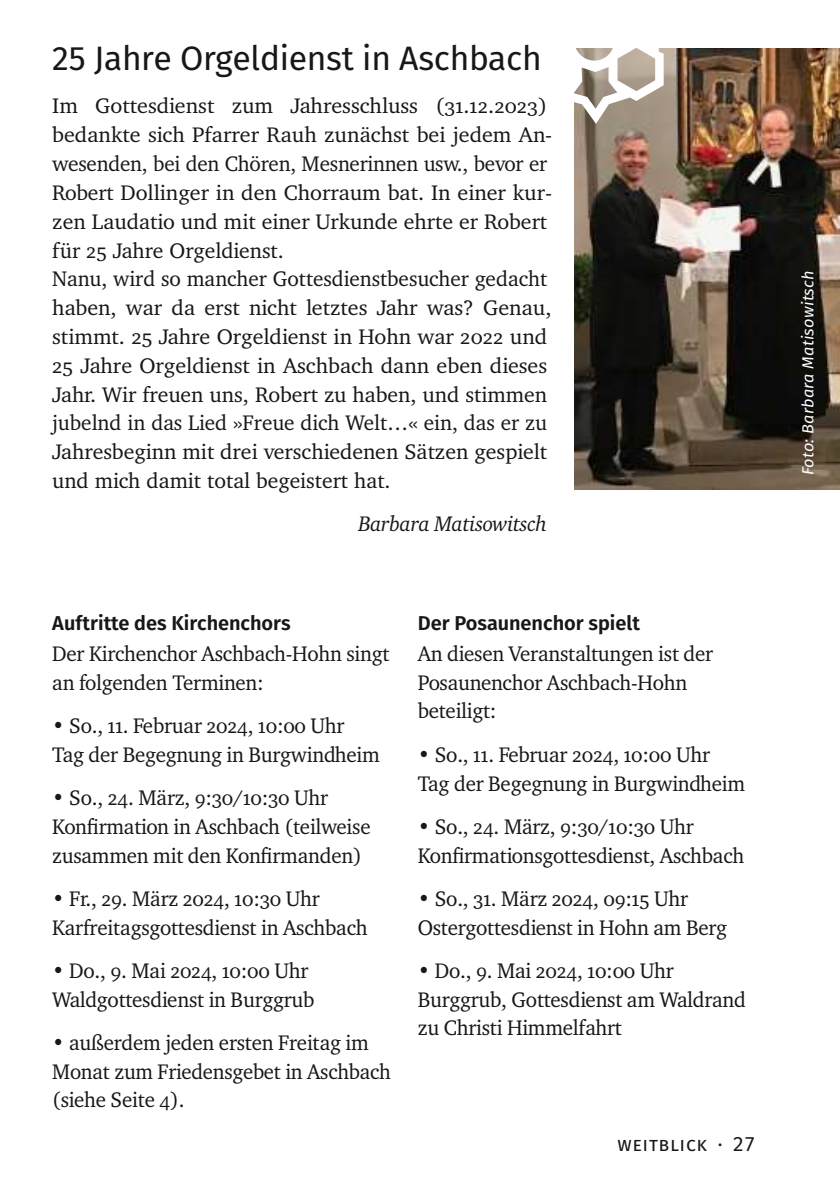
<style>
.page{position:relative;width:840px;height:1191px;background:#fff}
.page>*{position:absolute;margin:0;border:0;box-sizing:border-box;transform-origin:0 0}
.t1{font:33.8px ".F0 x 558 ce 9 d 21050";letter-spacing:-.01em;color:#171715}
.t2{font:21.6px/28.8px "X Charter";letter-spacing:-.01em;color:#171715}
.t3{font:italic 21.6px "X Charter";letter-spacing:-.01em;color:#171715}
.t4{font:20px ".F0 x 558 ce 9 ed 8 a 68";color:#171715}
.t5{font:19.6px ".F0 x 558 ce 9 d 21050";color:#171715}
.t6{font:16px ".F0 x 558 cea 362 a 90";letter-spacing:.01em;color:#fff}
.s1{font-size:20px}
</style>
<div class="page">
<img style="left:574px;top:48px;width:265px;height:442px">
<svg style="left:574px;top:48px;width:97px;height:76px"></svg>
<h1 class="t1" style="left:52px;top:35px;width:490px">25 Jahre Orgeldienst in Aschbach</h1>
<p class="t2" style="left:52px;top:90px;width:501px">Im Gottesdienst zum Jahresschluss (31.12.2023) bedankte sich Pfarrer Rauh zunächst bei jedem An‐ wesenden, bei den Chören, Mesnerinnen usw., bevor er Robert Dollinger in den Chorraum bat. In einer kur ‐ zen Laudatio und mit einer Urkunde ehrte er Robert für 25 Jahre Orgeldienst.<br>Nanu, wird so mancher Gottesdienstbesucher gedacht haben, war da erst nicht letztes Jahr was? Genau, stimmt. 25 Jahre Orgeldienst in Hohn war 2022 und 25 Jahre Orgeldienst in Aschbach dann eben dieses Jahr. Wir freuen uns, Robert zu haben, und stimmen jubelnd in das Lied »Freue dich Welt…« ein, das er zu Jahresbeginn mit drei verschiedenen Sätzen gespielt und mich damit total begeistert hat.</p>
<p class="t3" style="left:358px;top:504px;width:190px">Barbara Matisowitsch</p>
<p class="t4" style="left:52px;top:609px;width:240px">Auftritte des Kirchenchors</p>
<p class="t2" style="left:52px;top:638px;width:338px">Der Kirchenchor Aschbach-Hohn singt an folgenden Terminen:</p>
<p class="t2" style="left:52px;top:710px;width:329px">• So., 11. Februar 2024, 10:00 Uhr<br>Tag der Begegnung in Burgwindheim</p>
<p class="t2" style="left:52px;top:782px;width:320px">• So., 24. März, 9:30/10:30 Uhr<br>Konfirmation in Aschbach (teilweise zusammen mit den Konfirmanden)</p>
<p class="t2" style="left:52px;top:882px;width:317px">• Fr., 29. März 2024, 10:30 Uhr<br>Karfreitagsgottesdienst in Aschbach</p>
<p class="t2" style="left:52px;top:954px;width:263px">• Do., 9. Mai 2024, 10:00 Uhr<br>Waldgottesdienst in Burggrub</p>
<p class="t2" style="left:52px;top:1026px;width:340px">• außerdem jeden ersten Freitag im<br>Monat zum Friedensgebet in Aschbach (siehe Seite 4).</p>
<p class="t4" style="left:417px;top:609px;width:224px">Der Posaunenchor spielt</p>
<p class="t2" style="left:417px;top:638px;width:297px">An diesen Veranstaltungen ist der<br>Posaunenchor Aschbach-Hohn beteiligt:</p>
<p class="t2" style="left:417px;top:738px;width:329px">• So., 11. Februar 2024, 10:00 Uhr<br>Tag der Begegnung in Burgwindheim</p>
<p class="t2" style="left:417px;top:810px;width:328px">• So., 24. März, 9:30/10:30 Uhr<br>Konfirmationsgottesdienst, Aschbach</p>
<p class="t2" style="left:417px;top:882px;width:311px">• So., 31. März 2024, 09:15 Uhr<br>Ostergottesdienst in Hohn am Berg</p>
<p class="t2" style="left:417px;top:954px;width:330px">• Do., 9. Mai 2024, 10:00 Uhr<br>Burggrub, Gottesdienst am Waldrand zu Christi Himmelfahrt</p>
<p class="t5" style="left:617px;top:1130px;width:139px">weitblick <span class="s1">· 32</span></p>
<p class="t6" style="left:796px;top:475px;width:206px;rotate:-90deg">Foto: Barbara Matisowitsch</p>
</div>
